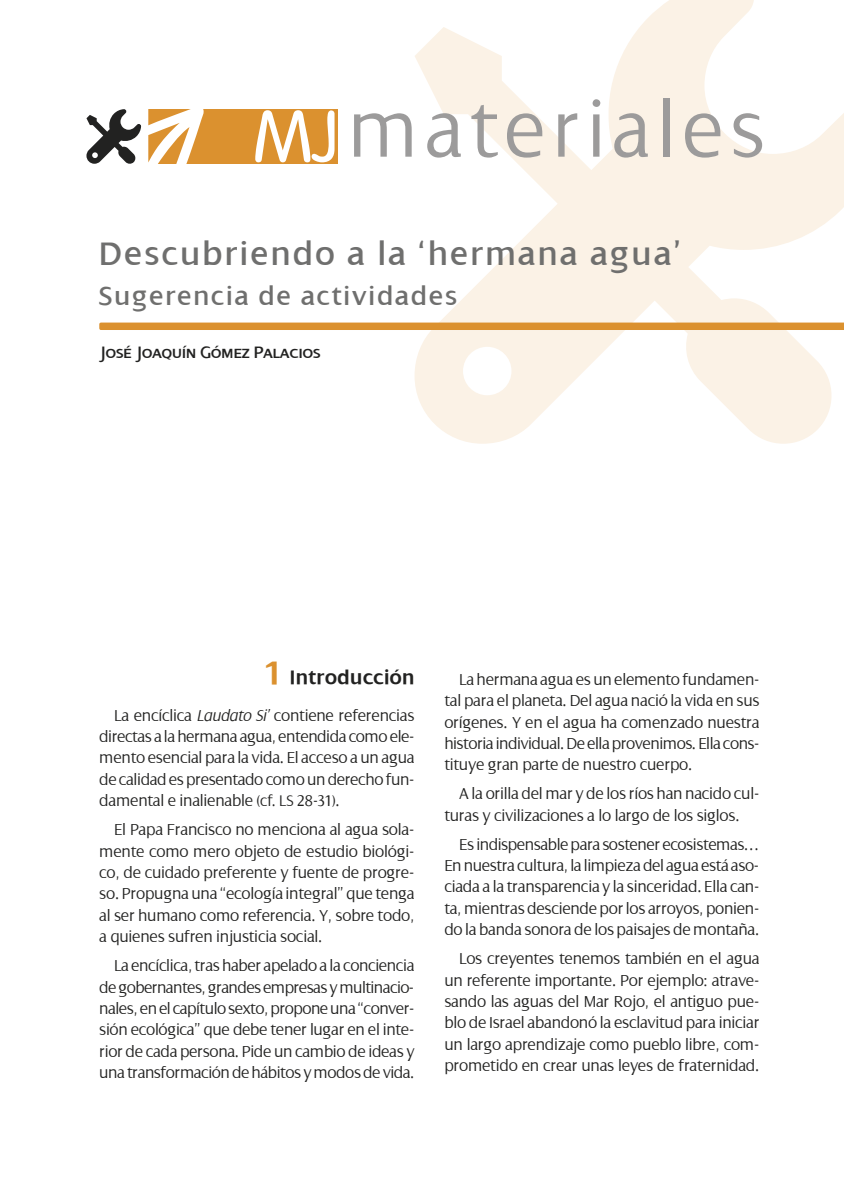
<style>
.page{position:relative;width:844px;height:1191px;background:#fff}
.page>*{position:absolute;margin:0;border:0;box-sizing:border-box;transform-origin:0 0}
.t1{font:300 84px "Dialog";letter-spacing:.07em;color:#9c9b9b}
.t2{font:35px "Dialog";letter-spacing:.07em;color:#6f6f6e}
.t3{font:28px "Dialog";letter-spacing:.07em;color:#6f6f6e}
.t4{font:600 21px "Dialog";letter-spacing:.02em;color:#222221}
.t5{font:17.85px "Dialog Small Caps";letter-spacing:-.01em;color:#222221}
.t6{font:300 17.15px/21.3px "Dialog";letter-spacing:-.015em;color:#222221;text-align:justify}
.s1{font-weight:700;font-size:35px;color:#db912f}
.s2{font-style:italic}
.s3{font-size:16.62px}
</style>
<div class="page">
<svg style="left:414px;top:0;width:429px;height:444px;fill:#fbf2e6"></svg>
<svg style="left:149px;top:109px;width:189px;height:55px"></svg>
<svg style="left:86px;top:109px;width:55px;height:55px"></svg>
<svg style="left:99px;top:322px;width:744px;height:8px;background:#dd983c"></svg>
<h1 class="t1" style="left:347px;top:84px;width:419px">materiales</h1>
<h2 class="t2" style="left:99px;top:235px;width:583px">Descubriendo a la ‘hermana agua’</h2>
<h3 class="t3" style="left:99px;top:281px;width:359px">Sugerencia de actividades</h3>
<p class="t5" style="left:99px;top:343px;width:223px">José Joaquín Gómez Palacios</p>
<p class="t4" style="left:264px;top:666px;width:151px"><span class="s1">1</span> Introducción</p>
<p class="t6" style="left:99px;top:704px;width:317px;text-indent:15px">La encíclica <span class="s2">Laudato Si’</span> contiene referencias directas a la hermana agua, entendida como ele&shy;mento esencial para la vida. El acceso a un agua de calidad es presentado como un derecho fun&shy;damental e inalienable <span class="s3">(cf. LS 28-31)</span>.</p>
<p class="t6" style="left:99px;top:819px;width:317px;text-indent:15px">El Papa Francisco no menciona al agua sola&shy;mente como mero objeto de estudio biológi&shy;co, de cuidado preferente y fuente de progre&shy;so. Propugna una “ecología integral” que tenga al ser humano como referencia. Y, sobre todo, a quienes sufren injusticia social.</p>
<p class="t6" style="left:99px;top:955px;width:317px;text-indent:15px">La encíclica, tras haber apelado a la conciencia de gobernantes, grandes empresas y multinacio&shy;nales, en el capítulo sexto, propone una “conver&shy;sión ecológica” que debe tener lugar en el inte&shy;rior de cada persona. Pide un cambio de ideas y una transformación de hábitos y modos de vida.</p>
<p class="t6" style="left:444px;top:668px;width:317px;text-indent:15px">La hermana agua es un elemento fundamen&shy;tal para el planeta. Del agua nació la vida en sus orígenes. Y en el agua ha comenzado nuestra historia individual. De ella provenimos. Ella cons&shy;tituye gran parte de nuestro cuerpo.</p>
<p class="t6" style="left:444px;top:783px;width:317px;text-indent:15px">A la orilla del mar y de los ríos han nacido cul&shy;turas y civilizaciones a lo largo de los siglos.</p>
<p class="t6" style="left:444px;top:833px;width:317px;text-indent:15px">Es indispensable para sostener ecosistemas… En nuestra cultura, la limpieza del agua está aso&shy;ciada a la transparencia y la sinceridad. Ella can&shy;ta, mientras desciende por los arroyos, ponien&shy;do la banda sonora de los paisajes de montaña.</p>
<p class="t6" style="left:444px;top:948px;width:317px;text-indent:15px">Los creyentes tenemos también en el agua un referente importante. Por ejemplo: atrave&shy;sando las aguas del Mar Rojo, el antiguo pue&shy;blo de Israel abandonó la esclavitud para iniciar un largo aprendizaje como pueblo libre, com&shy;prometido en crear unas leyes de fraternidad.</p>
</div>
